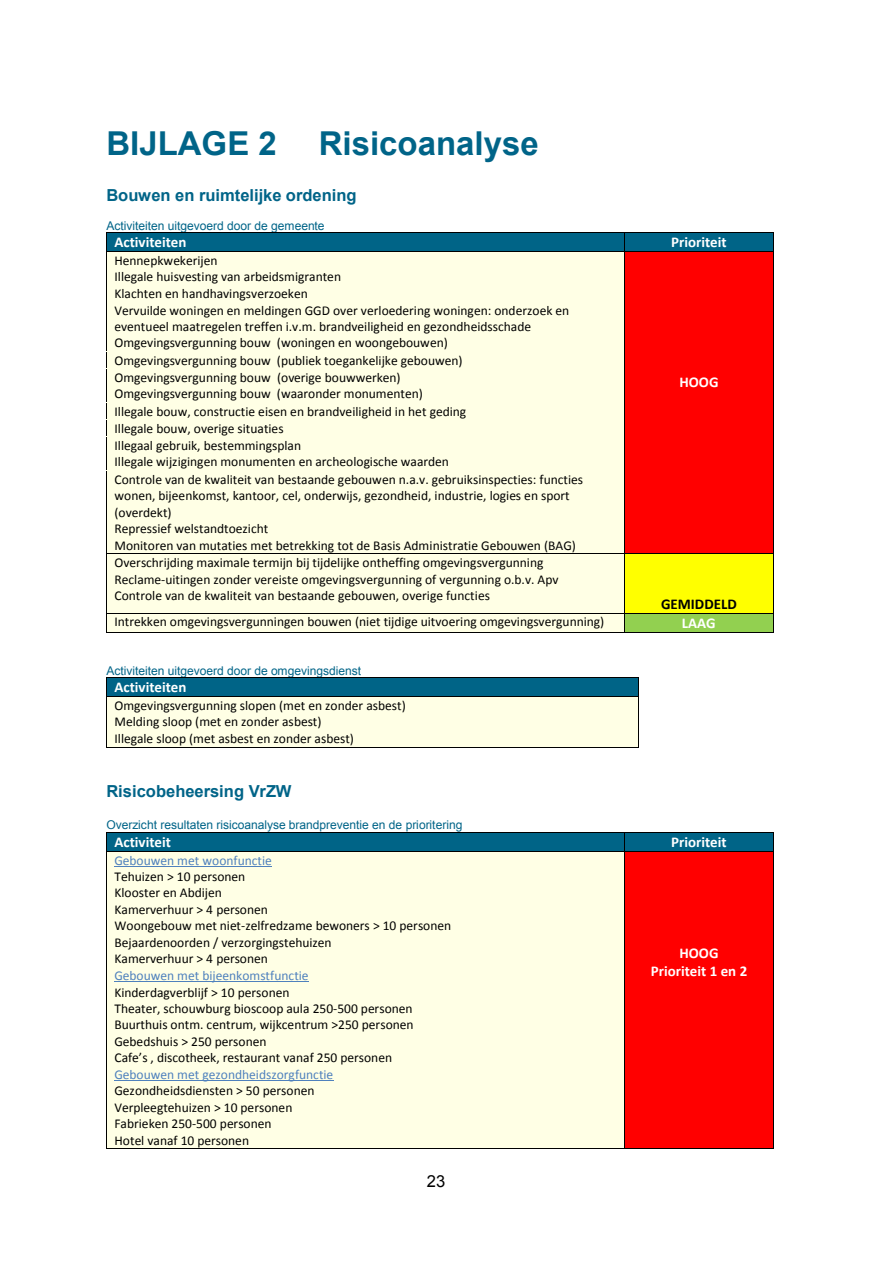
<style>
.page{position:relative;width:893px;height:1263px;background:#fff}
.page>*{position:absolute;margin:0;border:0;box-sizing:border-box;transform-origin:0 0}
.t1{font:700 33px "Arial";color:#006488}
.t2{font:700 16.5px "Arial";color:#006488}
.t3{font:16.5px "Arial";color:#000}
.t4{font:700 15px/18.3px "Calibri";color:#fff;text-align:center}
.t5{font:700 15px "Calibri";color:#000}
.t6{font:13.5px/16.5px "Calibri";color:#000}
.t7{font:13.5px "Calibri";letter-spacing:-.005em;color:#4f81bd}
.t8{font:12px "Arial";letter-spacing:-.005em;color:#006488}
</style>
<div class="page">
<div style="left:107px;top:233px;width:517px;height:18px;background:#006487"></div>
<div style="left:625px;top:233px;width:148px;height:18px;background:#006487"></div>
<hr style="left:107px;top:232px;width:517px;height:1px;background:#000">
<hr style="left:625px;top:232px;width:148px;height:1px;background:#000">
<div style="left:107px;top:252px;width:517px;height:99px;background:#ffffe5"></div>
<div style="left:625px;top:252px;width:148px;height:301px;background:#f00"></div>
<svg style="left:106px;top:232px;width:1px;height:20px"></svg>
<hr style="left:107px;top:251px;width:517px;height:1px;background:#000">
<svg style="left:624px;top:232px;width:1px;height:20px"></svg>
<hr style="left:625px;top:251px;width:148px;height:1px;background:#000">
<svg style="left:773px;top:232px;width:1px;height:20px"></svg>
<hr style="left:106px;top:252px;width:1px;height:99px;background:#000">
<hr style="left:624px;top:252px;width:1px;height:99px;background:#000">
<hr style="left:773px;top:252px;width:1px;height:99px;background:#000">
<div style="left:107px;top:352px;width:517px;height:16px;background:#ffffe5"></div>
<hr style="left:107px;top:351px;width:517px;height:1px;background:#ffffe5">
<div style="left:107px;top:369px;width:517px;height:33px;background:#ffffe5"></div>
<svg style="left:106px;top:351px;width:1px;height:18px"></svg>
<hr style="left:107px;top:368px;width:517px;height:1px;background:#ffffe5">
<svg style="left:624px;top:351px;width:1px;height:18px"></svg>
<svg style="left:773px;top:351px;width:1px;height:18px"></svg>
<hr style="left:106px;top:369px;width:1px;height:33px;background:#000">
<hr style="left:624px;top:369px;width:1px;height:33px;background:#000">
<hr style="left:773px;top:369px;width:1px;height:33px;background:#000">
<div style="left:107px;top:403px;width:517px;height:16px;background:#ffffe5"></div>
<hr style="left:107px;top:402px;width:517px;height:1px;background:#ffffe5">
<div style="left:107px;top:420px;width:517px;height:17px;background:#ffffe5"></div>
<hr style="left:107px;top:419px;width:517px;height:1px;background:#ffffe5">
<div style="left:107px;top:437px;width:517px;height:33px;background:#ffffe5"></div>
<svg style="left:106px;top:402px;width:1px;height:35px"></svg>
<svg style="left:624px;top:402px;width:1px;height:35px"></svg>
<svg style="left:773px;top:402px;width:1px;height:35px"></svg>
<hr style="left:106px;top:437px;width:1px;height:33px;background:#000">
<hr style="left:624px;top:437px;width:1px;height:33px;background:#000">
<hr style="left:773px;top:437px;width:1px;height:33px;background:#000">
<div style="left:107px;top:471px;width:517px;height:82px;background:#ffffe5"></div>
<hr style="left:107px;top:470px;width:517px;height:1px;background:#ffffe5">
<hr style="left:106px;top:471px;width:1px;height:82px;background:#000">
<hr style="left:624px;top:471px;width:1px;height:82px;background:#000">
<hr style="left:773px;top:471px;width:1px;height:82px;background:#000">
<div style="left:107px;top:554px;width:517px;height:59px;background:#ffffe5"></div>
<div style="left:625px;top:554px;width:148px;height:59px;background:#ff0"></div>
<hr style="left:107px;top:553px;width:517px;height:1px;background:#000">
<hr style="left:625px;top:553px;width:148px;height:1px;background:#000">
<hr style="left:106px;top:554px;width:1px;height:59px;background:#000">
<hr style="left:624px;top:554px;width:1px;height:59px;background:#000">
<hr style="left:773px;top:554px;width:1px;height:59px;background:#000">
<div style="left:107px;top:614px;width:517px;height:18px;background:#ffffe5"></div>
<div style="left:625px;top:614px;width:148px;height:18px;background:#92d050"></div>
<hr style="left:107px;top:613px;width:517px;height:1px;background:#000">
<hr style="left:625px;top:613px;width:148px;height:1px;background:#000">
<svg style="left:106px;top:613px;width:1px;height:20px"></svg>
<hr style="left:107px;top:632px;width:517px;height:1px;background:#000">
<svg style="left:624px;top:613px;width:1px;height:20px"></svg>
<hr style="left:625px;top:632px;width:148px;height:1px;background:#000">
<svg style="left:773px;top:613px;width:1px;height:20px"></svg>
<div style="left:107px;top:678px;width:531px;height:18px;background:#006487"></div>
<hr style="left:107px;top:677px;width:531px;height:1px;background:#000">
<div style="left:107px;top:697px;width:531px;height:33px;background:#ffffe5"></div>
<svg style="left:106px;top:677px;width:1px;height:20px"></svg>
<hr style="left:107px;top:696px;width:531px;height:1px;background:#000">
<svg style="left:638px;top:677px;width:1px;height:20px"></svg>
<hr style="left:106px;top:697px;width:1px;height:33px;background:#000">
<hr style="left:638px;top:697px;width:1px;height:33px;background:#000">
<div style="left:107px;top:730px;width:531px;height:17px;background:#ffffe5"></div>
<svg style="left:106px;top:730px;width:1px;height:18px"></svg>
<hr style="left:107px;top:747px;width:531px;height:1px;background:#000">
<svg style="left:638px;top:730px;width:1px;height:18px"></svg>
<div style="left:107px;top:833px;width:517px;height:18px;background:#006487"></div>
<div style="left:625px;top:833px;width:148px;height:18px;background:#006487"></div>
<hr style="left:107px;top:832px;width:518px;height:1px;background:#000">
<hr style="left:625px;top:832px;width:148px;height:1px;background:#000">
<div style="left:107px;top:852px;width:517px;height:296px;background:#ffffe5"></div>
<hr style="left:115px;top:866px;width:157px;height:1px;background:#4f81bd">
<hr style="left:115px;top:981px;width:194px;height:1px;background:#4f81bd">
<hr style="left:115px;top:1080px;width:219px;height:1px;background:#4f81bd">
<div style="left:625px;top:852px;width:148px;height:296px;background:#f00"></div>
<svg style="left:106px;top:832px;width:1px;height:20px"></svg>
<hr style="left:107px;top:851px;width:518px;height:1px;background:#000">
<hr style="left:625px;top:851px;width:148px;height:1px;background:#000">
<svg style="left:773px;top:832px;width:1px;height:20px"></svg>
<hr style="left:106px;top:852px;width:1px;height:296px;background:#000">
<hr style="left:107px;top:1148px;width:518px;height:1px;background:#000">
<hr style="left:625px;top:852px;width:1px;height:296px;background:#000">
<hr style="left:625px;top:1148px;width:148px;height:1px;background:#000">
<hr style="left:773px;top:852px;width:1px;height:296px;background:#000">
<h1 class="t1" style="left:106px;top:125px;width:172px">BIJLAGE 2</h1>
<h1 class="t1" style="left:319px;top:125px;width:221px">Risicoanalyse</h1>
<p class="t2" style="left:106px;top:186px;width:252px">Bouwen en ruimtelijke ordening</p>
<p class="t8" style="left:106px;top:219px;width:220px">Activiteiten uitgevoerd door de gemeente</p>
<p class="t4" style="left:115px;top:234px;width:74px">Activiteiten</p>
<p class="t4" style="left:671px;top:234px;width:57px">Prioriteit</p>
<p class="t6" style="left:115px;top:253px;width:456px">Hennepkwekerijen<br>Illegale huisvesting van arbeidsmigranten<br>Klachten en handhavingsverzoeken<br>Vervuilde woningen en meldingen GGD over verloedering woningen: onderzoek en eventueel maatregelen treffen i.v.m. brandveiligheid en gezondheidsschade Omgevingsvergunning bouw (woningen en woongebouwen)</p>
<p class="t4" style="left:679px;top:374px;width:41px">HOOG</p>
<p class="t6" style="left:115px;top:353px;width:470px">Omgevingsvergunning bouw (publiek toegankelijke gebouwen)<br>Omgevingsvergunning bouw (overige bouwwerken)<br>Omgevingsvergunning bouw (waaronder monumenten)<br>Illegale bouw, constructie eisen en brandveiligheid in het geding<br>Illegale bouw, overige situaties<br>Illegaal gebruik, bestemmingsplan<br>Illegale wijzigingen monumenten en archeologische waarden<br>Controle van de kwaliteit van bestaande gebouwen n.a.v. gebruiksinspecties: functies wonen, bijeenkomst, kantoor, cel, onderwijs, gezondheid, industrie, logies en sport (overdekt)<br>Repressief welstandtoezicht<br>Monitoren van mutaties met betrekking tot de Basis Administratie Gebouwen (BAG)<br>Overschrijding maximale termijn bij tijdelijke ontheffing omgevingsvergunning Reclame-uitingen zonder vereiste omgevingsvergunning of vergunning o.b.v. Apv Controle van de kwaliteit van bestaande gebouwen, overige functies</p>
<p class="t5" style="left:661px;top:597px;width:77px">GEMIDDELD</p>
<p class="t6" style="left:115px;top:615px;width:491px">Intrekken omgevingsvergunningen bouwen (niet tijdige uitvoering omgevingsvergunning)</p>
<p class="t4" style="left:682px;top:615px;width:35px">LAAG</p>
<p class="t8" style="left:106px;top:664px;width:256px">Activiteiten uitgevoerd door de omgevingsdienst</p>
<p class="t4" style="left:115px;top:679px;width:74px">Activiteiten</p>
<p class="t6" style="left:115px;top:698px;width:293px">Omgevingsvergunning slopen (met en zonder asbest)<br>Melding sloop (met en zonder asbest)<br>Illegale sloop (met asbest en zonder asbest)</p>
<p class="t2" style="left:106px;top:782px;width:187px">Risicobeheersing VrZW</p>
<p class="t8" style="left:106px;top:818px;width:358px">Overzicht resultaten risicoanalyse brandpreventie en de prioritering</p>
<p class="t4" style="left:115px;top:834px;width:58px">Activiteit</p>
<p class="t4" style="left:671px;top:834px;width:57px">Prioriteit</p>
<p class="t7" style="left:115px;top:854px;width:159px">Gebouwen met woonfunctie</p>
<p class="t6" style="left:115px;top:869px;width:338px">Tehuizen &gt; 10 personen<br>Klooster en Abdijen<br>Kamerverhuur &gt; 4 personen<br>Woongebouw met niet-zelfredzame bewoners &gt; 10 personen<br>Bejaardenoorden / verzorgingstehuizen<br>Kamerverhuur &gt; 4 personen</p>
<p class="t7" style="left:115px;top:970px;width:196px">Gebouwen met bijeenkomstfunctie</p>
<p class="t6" style="left:115px;top:985px;width:301px">Kinderdagverblijf &gt; 10 personen<br>Theater, schouwburg bioscoop aula 250-500 personen Buurthuis ontm. centrum, wijkcentrum &gt;250 personen Gebedshuis &gt; 250 personen<br>Cafe’s , discotheek, restaurant vanaf 250 personen</p>
<p class="t7" style="left:115px;top:1069px;width:220px">Gebouwen met gezondheidszorgfunctie</p>
<p class="t6" style="left:115px;top:1084px;width:201px">Gezondheidsdiensten &gt; 50 personen<br>Verpleegtehuizen &gt; 10 personen<br>Fabrieken 250-500 personen<br>Hotel vanaf 10 personen</p>
<p class="t4" style="left:651px;top:945px;width:98px">HOOG<br>Prioriteit 1 en 2</p>
<p class="t3" style="left:427px;top:1172px;width:20px">23</p>
</div>
